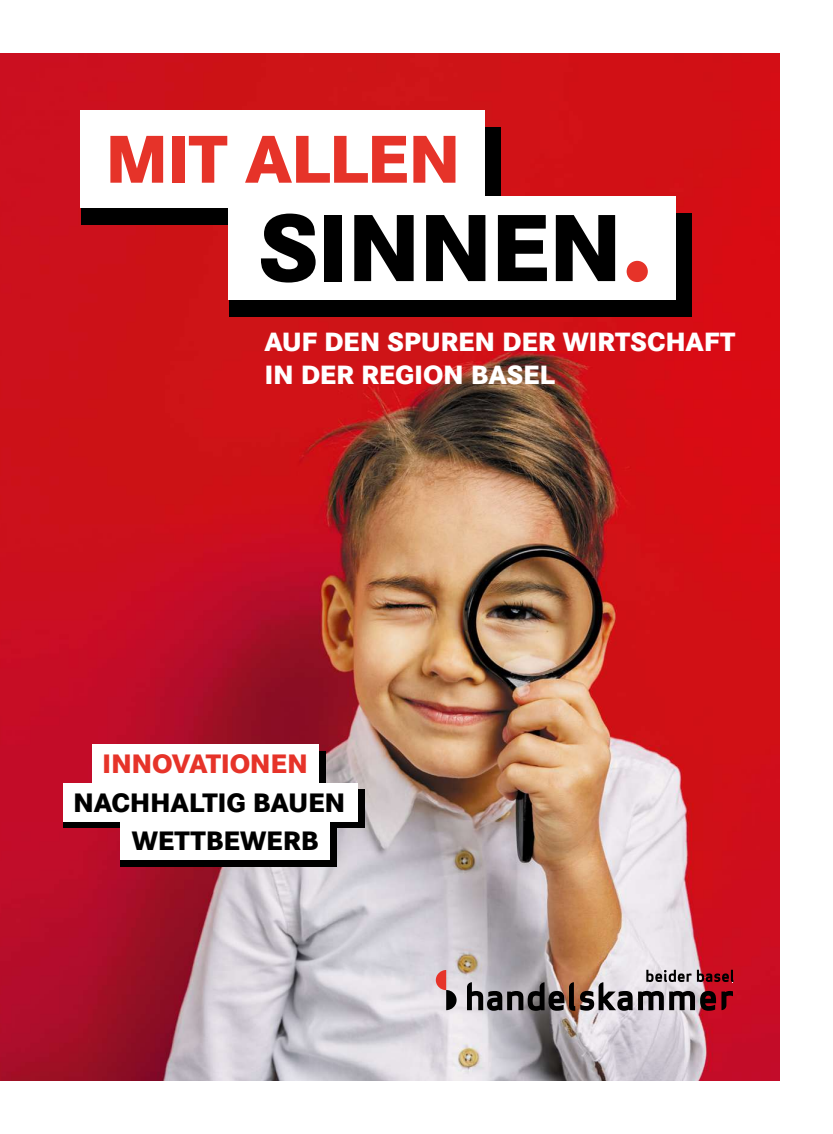
<style>
.page{position:relative;width:833px;height:1134px;background:#fff}
.page>*{position:absolute;margin:0;border:0;box-sizing:border-box;transform-origin:0 0}
.t1{font:800 99px "Corporate S Pro";letter-spacing:-.025em;color:#000}
.t2{font:800 70.25px "Corporate S Pro";letter-spacing:-.02em;color:#e63329}
.t3{font:800 27.75px/38.8px "Corporate S Pro";letter-spacing:-.01em;color:#000}
.t4{font:800 27.75px "Corporate S Pro";letter-spacing:-.015em;color:#e63329}
.t5{font:800 27.5px/32.5px "Corporate S Pro";letter-spacing:-.01em;color:#fff}
.s1{font-weight:700;font-size:138.62px;color:#e63329}
</style>
<div class="page">
<img style="left:0;top:53px;width:780px;height:1028px">
<div style="left:81px;top:127px;width:419px;height:98px;background:#000"></div>
<div style="left:80px;top:110px;width:405px;height:98px;background:#fff"></div>
<div style="left:229px;top:213px;width:462px;height:104px;background:#000"></div>
<div style="left:228px;top:196px;width:448px;height:104px;background:#fff"></div>
<svg style="left:467px;top:970px;width:266px;height:41px;background:#8b7677"></svg>
<svg style="left:436px;top:970px;width:20px;height:40px"></svg>
<div style="left:92px;top:751px;width:234px;height:39px;background:#000"></div>
<div style="left:92px;top:744px;width:226px;height:39px;background:#fff"></div>
<svg style="left:64px;top:789px;width:301px;height:39px"></svg>
<div style="left:63px;top:783px;width:294px;height:38px;background:#fff"></div>
<div style="left:120px;top:828px;width:216px;height:39px;background:#000"></div>
<div style="left:120px;top:821px;width:209px;height:39px;background:#fff"></div>
<h2 class="t2" style="left:105px;top:102px;width:357px">MIT ALLEN</h2>
<h1 class="t1" style="left:258px;top:168px;width:398px">SINNEN<span class="s1">.</span></h1>
<p class="t5" style="left:264px;top:324px;width:472px">AUF DEN SPUREN DER WIRTSCHAFT<br>IN DER REGION BASEL</p>
<p class="t4" style="left:102px;top:741px;width:207px">INNOVATIONEN</p>
<p class="t3" style="left:132px;top:781px;width:215px;text-indent:-59px">NACHHALTIG BAUEN<br>WETTBEWERB</p>
</div>
